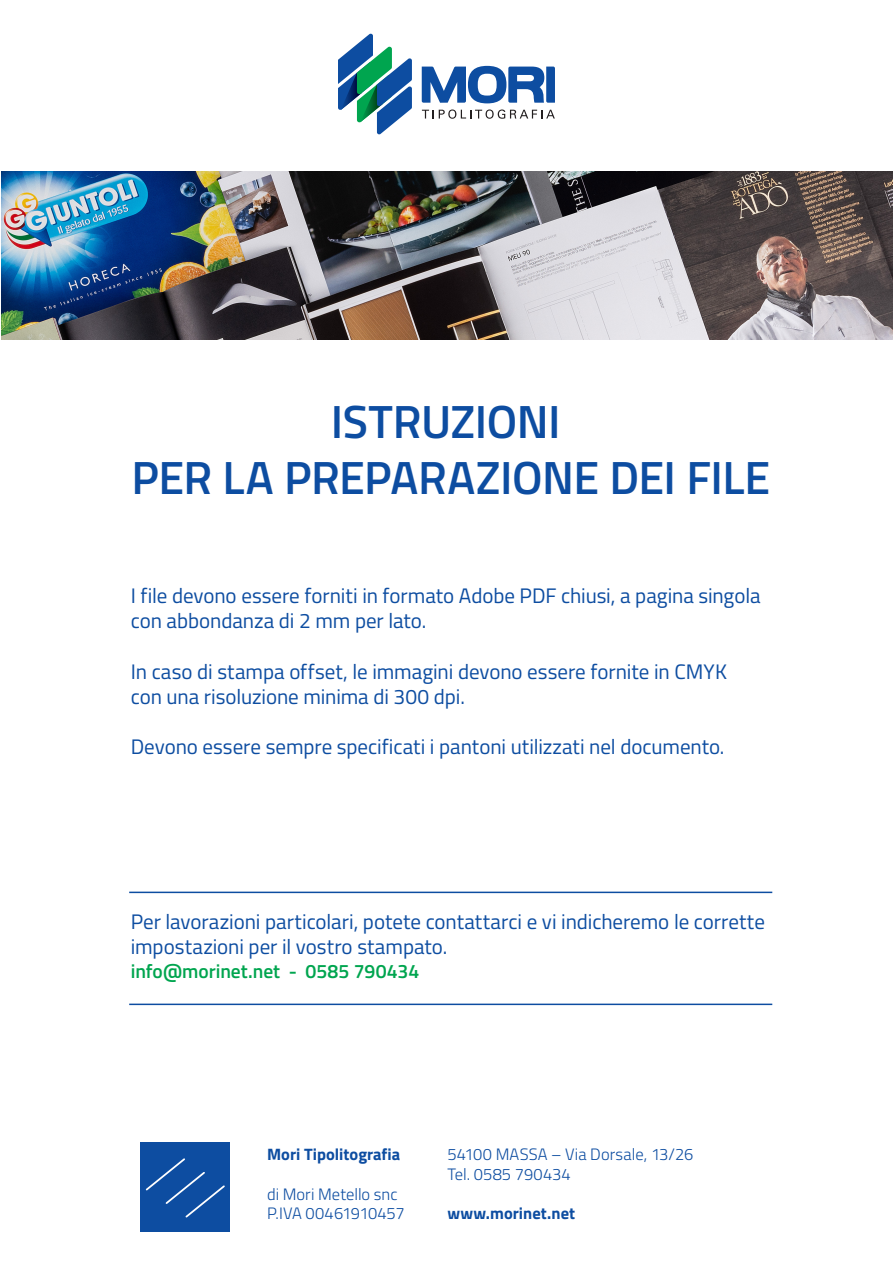
<style>
.page{position:relative;width:893px;height:1263px;background:#fff}
.page>*{position:absolute;margin:0;border:0;box-sizing:border-box;transform-origin:0 0}
.t1{font:600 46.65px/55.9px "Titillium Web";letter-spacing:-.01em;color:#0d4da1;text-align:center}
.t2{font:21px/25.2px "Titillium Web";letter-spacing:-.005em;color:#0d4da1}
.t3{font:600 19.5px "Titillium Web";color:#00a54f}
.t4{font:300 16.5px/19.8px "Titillium Web";color:#0d4da1}
.t5{font:700 16.5px "Titillium Web";color:#0d4da1}
</style>
<div class="page">
<svg style="left:338px;top:33px;width:74px;height:102px"></svg>
<svg style="left:422px;top:66px;width:133px;height:37px"></svg>
<svg style="left:422px;top:109px;width:133px;height:10px"></svg>
<img style="left:1px;top:171px;width:892px;height:168px">
<hr style="left:129px;top:892px;width:643px;height:1px;background:#0d4da1">
<hr style="left:129px;top:1003px;width:643px;height:2px;background:#0d4da1">
<div style="left:140px;top:1142px;width:89px;height:89px;background:#0d4da1"></div>
<svg style="left:145px;top:1158px;width:80px;height:60px"></svg>
<h1 class="t1" style="left:131px;top:391px;width:640px">ISTRUZIONI<br>PER LA PREPARAZIONE DEI FILE</h1>
<p class="t2" style="left:131px;top:582px;width:631px">I file devono essere forniti in formato Adobe PDF chiusi, a pagina singola con abbondanza di 2 mm per lato.</p>
<p class="t2" style="left:131px;top:658px;width:598px">In caso di stampa offset, le immagini devono essere fornite in CMYK con una risoluzione minima di 300 dpi.</p>
<p class="t2" style="left:131px;top:733px;width:595px">Devono essere sempre specificati i pantoni utilizzati nel documento.</p>
<p class="t2" style="left:131px;top:908px;width:636px">Per lavorazioni particolari, potete contattarci e vi indicheremo le corrette impostazioni per il vostro stampato.</p>
<p class="t3" style="left:131px;top:956px;width:290px">info@morinet.net - 0585 790434</p>
<p class="t5" style="left:267px;top:1141px;width:135px">Mori Tipolitografia</p>
<p class="t4" style="left:267px;top:1183px;width:139px">di Mori Metello snc<br>P.IVA 00461910457</p>
<p class="t4" style="left:447px;top:1143px;width:247px">54100 MASSA – Via Dorsale, 13/26<br>Tel. 0585 790434</p>
<p class="t5" style="left:447px;top:1201px;width:129px">www.morinet.net</p>
</div>
